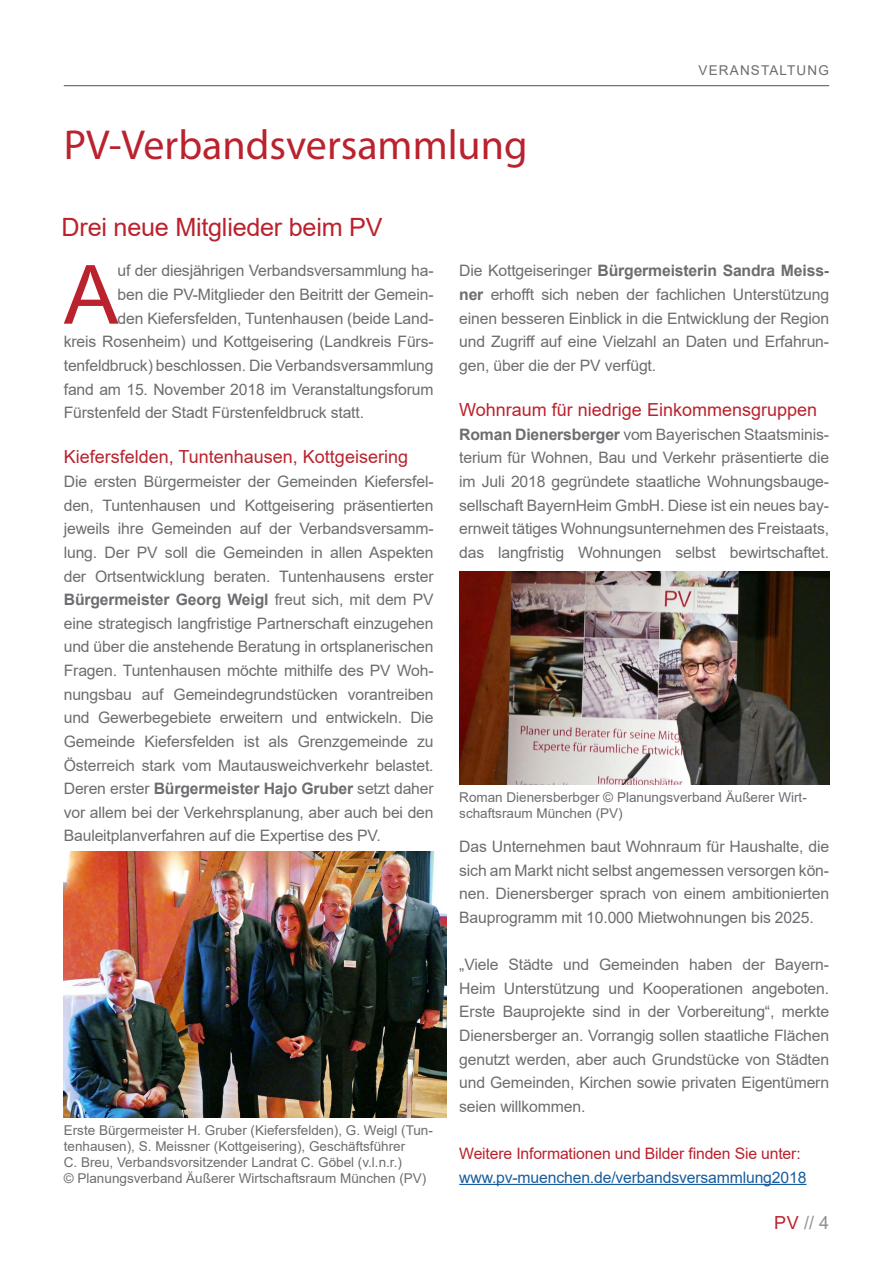
<style>
.page{position:relative;width:893px;height:1263px;background:#fff}
.page>*{position:absolute;margin:0;border:0;box-sizing:border-box;transform-origin:0 0}
.Einleitungstext_Bros{font:81.75px "Arial";color:#ba222d}
.Überschrift1{font:42px "Myriad Pro";color:#ba222d}
.Überschrift2{font:25.2px "Arial";letter-spacing:-.01em;color:#ba222d}
.Sublines_im_Text{font:18px "Arial";color:#ba222d}
.t1{font:18px "Arial";color:#8e9093}
.Lauftext_Broschüre{font:15.75px/23.5px "Arial";letter-spacing:-.01em;color:#6c6d70;text-align:justify}
.Einleitungstext_Bros-2{font:15.75px "Arial";letter-spacing:-.01em;color:#6c6d70}
.Lauftext_Broschüre-2{font:15.75px "Arial";letter-spacing:-.01em;color:#ba222d}
.Lauftext_Broschüre-3{font:15.75px "Arial";letter-spacing:-.01em;color:#175d9e}
.Unterschrift{font:13.5px/16.2px "Arial";color:#6c6d70}
.Lauftext_Broschüre-4{font:13.5px "Arial";letter-spacing:.085em;color:#6c6d70}
.s1{font-weight:700}
.s2{color:#ba222d}
</style>
<div class="page">
<hr style="left:64px;top:85px;width:765px;height:1px;background:#6c6d70">
<hr style="left:459px;top:1184px;width:347px;height:1px;background:#175d9e">
<img style="left:64px;top:851px;width:382px;height:267px">
<img style="left:459px;top:572px;width:370px;height:213px">
<p class="Überschrift1" style="left:64px;top:119px;width:465px">PV-Verbandsversammlung</p>
<p class="Lauftext_Broschüre-4" style="left:699px;top:61px;width:132px">VERANSTALTUNG</p>
<p class="Überschrift2" style="left:62px;top:210px;width:322px">Drei neue Mitglieder beim PV</p>
<p class="Einleitungstext_Bros" style="left:64px;top:239px;width:56px">A</p>
<p class="Einleitungstext_Bros-2" style="left:118px;top:260px;width:318px">uf der diesjährigen Verbandsversammlung ha-</p>
<p class="Einleitungstext_Bros-2" style="left:118px;top:284px;width:318px">ben die PV-Mitglieder den Beitritt der Gemein-</p>
<p class="Einleitungstext_Bros-2" style="left:118px;top:307px;width:318px">den Kiefersfelden, Tuntenhausen (beide Land-</p>
<p class="Einleitungstext_Bros-2" style="left:64px;top:331px;width:371px">kreis Rosenheim) und Kottgeisering (Landkreis Fürs-</p>
<p class="Einleitungstext_Bros-2" style="left:64px;top:355px;width:371px">tenfeldbruck) beschlossen. Die Verbandsversammlung</p>
<p class="Einleitungstext_Bros-2" style="left:64px;top:378px;width:371px">fand am 15. November 2018 im Veranstaltungsforum</p>
<p class="Einleitungstext_Bros-2" style="left:64px;top:402px;width:302px">Fürstenfeld der Stadt Fürstenfeldbruck statt.</p>
<p class="Sublines_im_Text" style="left:64px;top:445px;width:346px">Kiefersfelden, Tuntenhausen, Kottgeisering</p>
<p class="Lauftext_Broschüre" style="left:64px;top:470px;width:371px">Die ersten Bürgermeister der Gemeinden Kiefersfel&shy;den, Tuntenhausen und Kottgeisering präsentierten jeweils ihre Gemeinden auf der Verbandsversamm&shy;lung. Der PV soll die Gemeinden in allen Aspekten der Ortsentwicklung beraten. Tuntenhausens erster <span class="s1">Bürgermeister Georg Weigl</span> freut sich, mit dem PV eine strategisch langfristige Partnerschaft einzugehen und über die anstehende Beratung in ortsplanerischen Fragen. Tuntenhausen möchte mithilfe des PV Woh&shy;nungsbau auf Gemeindegrundstücken vorantreiben und Gewerbegebiete erweitern und entwickeln. Die Gemeinde Kiefersfelden ist als Grenzgemeinde zu Österreich stark vom Mautausweichverkehr belastet.<br>Deren erster <span class="s1">Bürgermeister Hajo Gruber</span> setzt daher vor allem bei der Verkehrsplanung, aber auch bei den Bauleitplanverfahren auf die Expertise des PV.</p>
<p class="Unterschrift" style="left:64px;top:1122px;width:371px">Erste Bürgermeister H. Gruber (Kiefersfelden), G. Weigl (Tun&shy;tenhausen), S. Meissner (Kottgeisering), Geschäftsführer<br>C. Breu, Verbandsvorsitzender Landrat C. Göbel (v.l.n.r.)<br>© Planungsverband Äußerer Wirtschaftsraum München (PV)</p>
<p class="Lauftext_Broschüre" style="left:459px;top:259px;width:371px">Die Kottgeiseringer <span class="s1">Bürgermeisterin Sandra Meiss&shy;ner</span> erhofft sich neben der fachlichen Unterstützung einen besseren Einblick in die Entwicklung der Region und Zugriff auf eine Vielzahl an Daten und Erfahrun&shy;gen, über die der PV verfügt.</p>
<p class="Sublines_im_Text" style="left:459px;top:397px;width:359px">Wohnraum für niedrige Einkommensgruppen</p>
<p class="Lauftext_Broschüre" style="left:459px;top:422px;width:371px"><span class="s1">Roman Dienersberger</span> vom Bayerischen Staatsminis&shy;terium für Wohnen, Bau und Verkehr präsentierte die im Juli 2018 gegründete staatliche Wohnungsbauge&shy;sellschaft BayernHeim GmbH. Diese ist ein neues bay&shy;ernweit tätiges Wohnungsunternehmen des Freistaats, das langfristig Wohnungen selbst bewirtschaftet.</p>
<p class="Unterschrift" style="left:459px;top:788px;width:349px">Roman Dienersberbger © Planungsverband Äußerer Wirt&shy;schaftsraum München (PV)</p>
<p class="Lauftext_Broschüre" style="left:459px;top:834px;width:371px">Das Unternehmen baut Wohnraum für Haushalte, die sich am Markt nicht selbst angemessen versorgen kön&shy;nen. Dienersberger sprach von einem ambitionierten Bauprogramm mit 10.000 Mietwohnungen bis 2025.</p>
<p class="Lauftext_Broschüre" style="left:459px;top:953px;width:371px">„Viele Städte und Gemeinden haben der Bayern-Heim Unterstützung und Kooperationen angeboten.<br>Erste Bauprojekte sind in der Vorbereitung“, merkte Dienersberger an. Vorrangig sollen staatliche Flächen genutzt werden, aber auch Grundstücke von Städten und Gemeinden, Kirchen sowie privaten Eigentümern seien willkommen.</p>
<p class="Lauftext_Broschüre-2" style="left:459px;top:1143px;width:343px">Weitere Informationen und Bilder finden Sie unter:</p>
<p class="Lauftext_Broschüre-3" style="left:459px;top:1166px;width:349px">www.pv-muenchen.de/verbandsversammlung2018</p>
<p class="t1" style="left:774px;top:1210px;width:56px"><span class="s2">PV</span> // 4</p>
</div>
